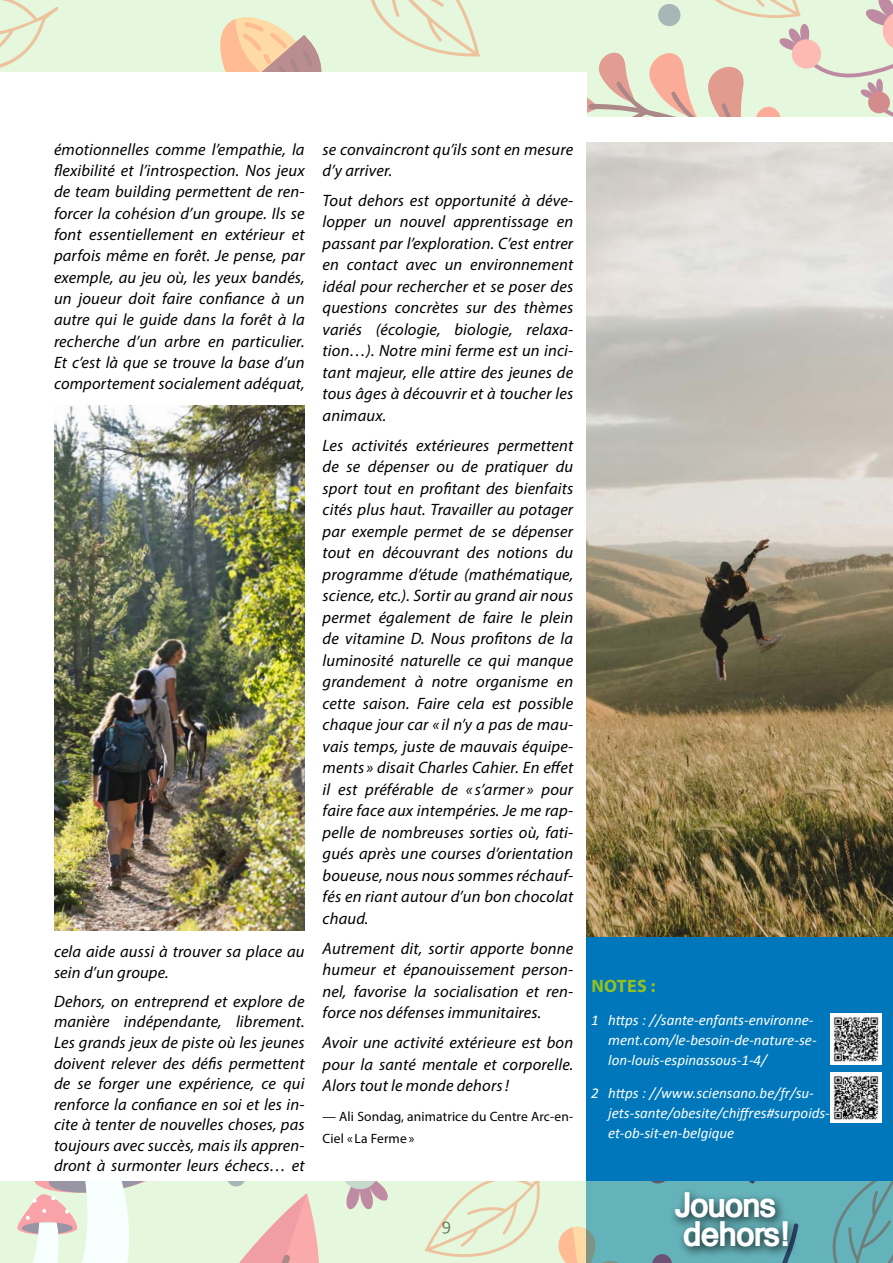
<style>
.page{position:relative;width:893px;height:1263px;background:#fff}
.page>*{position:absolute;margin:0;border:0;box-sizing:border-box;transform-origin:0 0}
.t1{font:700 33.75px/29.1px "Mangal";letter-spacing:-.075em;color:#fff}
.t2{font:700 18px "Myriad Pro";letter-spacing:.02em;color:#95c11f}
.t3{font:18px "Corbel";color:#000}
.t4{font:italic 16.5px/21.5px "Myriad Pro";letter-spacing:.01em;color:#000;text-align:justify}
.t5{font:italic 15px/20.2px "Calibri";color:#fff}
.t6{font:13.5px/21.5px "Myriad Pro";letter-spacing:.01em;color:#000}
</style>
<div class="page">
<div style="left:587px;top:668px;width:306px;height:595px;background:#0077ba"></div>
<svg style="left:0;top:1181px;width:827px;height:82px;background:#c7e7d4"></svg>
<svg style="left:206px;top:1181px;width:183px;height:82px;background:#e5e0ce"></svg>
<svg style="left:827px;top:1181px;width:66px;height:82px;background:#66abb0"></svg>
<svg style="left:424px;top:1181px;width:375px;height:82px;background:#b3d5c6"></svg>
<svg style="left:17px;top:1181px;width:149px;height:82px"></svg>
<div style="left:0;top:0;width:893px;height:117px;background:#e5f7dc"></div>
<svg style="left:220px;top:17px;width:102px;height:55px"></svg>
<svg style="left:586px;top:0;width:307px;height:117px"></svg>
<svg style="left:371px;top:0;width:109px;height:57px"></svg>
<svg style="left:0;top:0;width:59px;height:68px"></svg>
<div style="left:0;top:72px;width:586px;height:52px;background:#fff"></div>
<img style="left:54px;top:405px;width:251px;height:526px">
<img style="left:587px;top:142px;width:306px;height:794px">
<img style="left:831px;top:1072px;width:50px;height:51px">
<img style="left:831px;top:1014px;width:50px;height:50px">
<div style="left:669px;top:1186px;width:117px;height:43px;background:#000;opacity:.75"></div>
<div style="left:677px;top:1216px;width:121px;height:42px;background:#000;opacity:.75"></div>
<p class="t4" style="left:54px;top:138px;width:252px">émotionnelles comme l’empathie, la flexibilité et l’introspection. Nos jeux de team building permettent de ren&shy;forcer la cohésion d’un groupe. Ils se font essentiellement en extérieur et parfois même en forêt. Je pense, par exemple, au jeu où, les yeux bandés, un joueur doit faire confiance à un autre qui le guide dans la forêt à la recherche d’un arbre en particulier.<br>Et c’est là que se trouve la base d’un comportement socialement adéquat,</p>
<p class="t4" style="left:54px;top:940px;width:252px">cela aide aussi à trouver sa place au sein d’un groupe.</p>
<p class="t4" style="left:54px;top:991px;width:252px;line-height:20.5px">Dehors, on entreprend et explore de manière indépendante, librement.<br>Les grands jeux de piste où les jeunes doivent relever des défis permettent de se forger une expérience, ce qui renforce la confiance en soi et les in&shy;cite à tenter de nouvelles choses, pas toujours avec succès, mais ils appren&shy;dront à surmonter leurs échecs… et</p>
<p class="t4" style="left:323px;top:139px;width:252px;line-height:20.7px">se convaincront qu’ils sont en mesure d’y arriver.</p>
<p class="t4" style="left:323px;top:189px;width:252px">Tout dehors est opportunité à déve&shy;lopper un nouvel apprentissage en passant par l’exploration. C’est entrer en contact avec un environnement idéal pour rechercher et se poser des questions concrètes sur des thèmes variés (écologie, biologie, relaxa&shy;tion…). Notre mini ferme est un inci&shy;tant majeur, elle attire des jeunes de tous âges à découvrir et à toucher les animaux.</p>
<p class="t4" style="left:323px;top:434px;width:252px">Les activités extérieures permettent de se dépenser ou de pratiquer du sport tout en profitant des bienfaits cités plus haut. Travailler au potager par exemple permet de se dépenser tout en découvrant des notions du programme d’étude (mathématique, science, etc.). Sortir au grand air nous permet également de faire le plein de vitamine D. Nous profitons de la luminosité naturelle ce qui manque grandement à notre organisme en cette saison. Faire cela est possible chaque jour car « il n’y a pas de mau&shy;vais temps, juste de mauvais équipe&shy;ments » disait Charles Cahier. En effet il est préférable de « s’armer » pour faire face aux intempéries. Je me rap&shy;pelle de nombreuses sorties où, fati&shy;gués après une courses d’orientation boueuse, nous nous sommes réchauf&shy;fés en riant autour d’un bon chocolat chaud.</p>
<p class="t4" style="left:323px;top:937px;width:252px">Autrement dit, sortir apporte bonne humeur et épanouissement person&shy;nel, favorise la socialisation et ren&shy;force nos défenses immunitaires.</p>
<p class="t4" style="left:323px;top:1032px;width:252px">Avoir une activité extérieure est bon pour la santé mentale et corporelle.<br>Alors tout le monde dehors!</p>
<p class="t6" style="left:323px;top:1106px;width:252px">— Ali Sondag, animatrice du Centre Arc-en-<br>Ciel « La Ferme »</p>
<p class="t3" style="left:442px;top:1213px;width:11px">9</p>
<p class="t2" style="left:591px;top:974px;width:65px">NOTES :</p>
<p class="t5" style="left:608px;top:1009px;width:210px;text-indent:-17px">1 https : //sante-enfants-environne&shy;ment.com/le-besoin-de-nature-se&shy;lon-louis-espinassous-1-4/</p>
<p class="t5" style="left:608px;top:1082px;width:223px;text-indent:-17px">2 https : //www.sciensano.be/fr/su&shy;jets-sante/obesite/chiffres#surpoids&shy;et-ob-sit-en-belgique</p>
<h1 class="t1" style="left:674px;top:1188px;width:117px">Jouons dehors!</h1>
</div>
